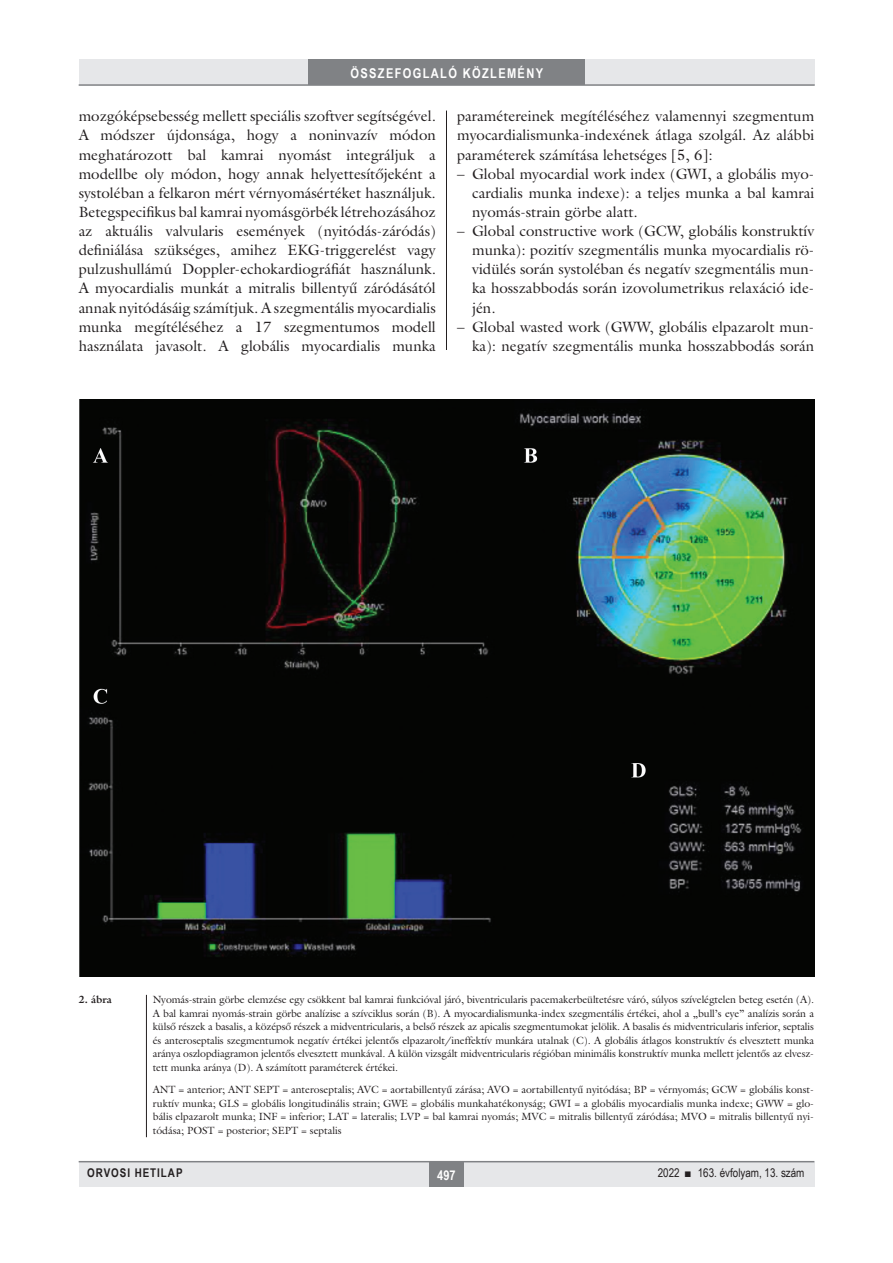
<style>
.page{position:relative;width:893px;height:1263px;background:#fff}
.page>*{position:absolute;margin:0;border:0;box-sizing:border-box;transform-origin:0 0}
.Body_Text{font:15px/19px "Galliard Reg";color:#231f20;text-align:justify}
.Body_tompa{font:15px/19px "Galliard Reg";color:#231f20;text-align:justify}
.rovatcim_jo{font:700 13.5px "Arial Narrow";letter-spacing:.1em;color:#fff}
.oldalszam{font:700 13.5px "Arial Narrow";color:#fff}
.pagina{font:12px "Arial Narrow";color:#231f20}
.pagina-2{font:700 12px "Arial Narrow";letter-spacing:.08em;color:#231f20}
.kepalairas2{font:10.5px/13.5px "Galliard Reg";color:#231f20;text-align:justify}
.kepalairas1{font:700 10.5px "Galliard Reg";color:#231f20}
</style>
<div class="page">
<div style="left:79px;top:1161px;width:735px;height:25px;background:#e6e7e9"></div>
<div style="left:429px;top:1161px;width:34px;height:25px;background:#808285"></div>
<hr style="left:79px;top:1161px;width:735px;height:1px;background:#808285">
<div style="left:79px;top:60px;width:735px;height:25px;background:#e6e7e9"></div>
<div style="left:308px;top:60px;width:277px;height:25px;background:#808285"></div>
<hr style="left:79px;top:84px;width:736px;height:2px;background:#808285">
<hr style="left:446px;top:111px;width:1px;height:1026px;background:#231f20">
<img style="left:79px;top:399px;width:736px;height:577px">
<div style="left:78px;top:995px;width:736px;height:142px;background:#fff"></div>
<hr style="left:146px;top:995px;width:1px;height:142px;background:#231f20">
<p class="rovatcim_jo" style="left:350px;top:63px;width:194px">ÖSSZEFOGLALÓ KÖZLEMÉNY</p>
<p class="Body_Text" style="left:79px;top:107px;width:359px">mozgóképsebesség mellett speciális szoftver segítségével.<br>A módszer újdonsága, hogy a noninvazív módon meghatározott bal kamrai nyomást integráljuk a modellbe oly módon, hogy annak helyettesítőjeként a systoléban a felkaron mért vérnyomásértéket használjuk.<br>Betegspecifikus bal kamrai nyomásgörbék létrehozásához az aktuális valvularis események (nyitódás-záródás) definiálása szükséges, amihez EKG-triggerelést vagy pulzushullámú Doppler-echokardiográfiát használunk.<br>A myocardialis munkát a mitralis billentyű záródásától annak nyitódásáig számítjuk. A szegmentális myocardialis munka megítéléséhez a 17 szegmentumos modell használata javasolt. A globális myocardialis munka</p>
<p class="Body_Text" style="left:457px;top:107px;width:359px">paramétereinek megítéléséhez valamennyi szegmentum myocardialismunka-indexének átlaga szolgál. Az alábbi paraméterek számítása lehetséges [5, 6]:</p>
<p class="Body_tompa" style="left:472px;top:164px;width:344px;text-indent:-15px">– Global myocardial work index (GWI, a globális myo&shy;cardialis munka indexe): a teljes munka a bal kamrai nyomás-strain görbe alatt.</p>
<p class="Body_tompa" style="left:472px;top:221px;width:344px;text-indent:-15px">– Global constructive work (GCW, globális konstruktív munka): pozitív szegmentális munka myocardialis rö&shy;vidülés során systoléban és negatív szegmentális mun&shy;ka hosszabbodás során izovolumetrikus relaxáció ide&shy;jén.</p>
<p class="Body_tompa" style="left:457px;top:317px;width:359px;text-align:right">– Global wasted work (GWW, globális elpazarolt mun&shy;ka): negatív szegmentális munka hosszabbodás során</p>
<p class="kepalairas1" style="left:78px;top:993px;width:35px">2. ábra</p>
<p class="kepalairas2" style="left:153px;top:993px;width:663px">Nyomás-strain görbe elemzése egy csökkent bal kamrai funkcióval járó, biventricularis pacemakerbeültetésre váró, súlyos szívelégtelen beteg esetén (A).<br>A bal kamrai nyomás-strain görbe analízise a szívciklus során (B). A myocardialismunka-index szegmentális értékei, ahol a „bull’s eye” analízis során a külső részek a basalis, a középső részek a midventricularis, a belső részek az apicalis szegmentumokat jelölik. A basalis és midventricularis inferior, septalis és anteroseptalis szegmentumok negatív értékei jelentős elpazarolt/ineffektív munkára utalnak (C). A globális átlagos konstruktív és elvesztett munka aránya oszlopdiagramon jelentős elvesztett munkával. A külön vizsgált midventricularis régióban minimális konstruktív munka mellett jelentős az elvesz&shy;tett munka aránya (D). A számított paraméterek értékei.</p>
<p class="kepalairas2" style="left:153px;top:1083px;width:663px">ANT = anterior; ANT SEPT = anteroseptalis; AVC = aortabillentyű zárása; AVO = aortabillentyű nyitódása; BP = vérnyomás; GCW = globális konst&shy;ruktív munka; GLS = globális longitudinális strain; GWE = globális munkahatékonyság; GWI = a globális myocardialis munka indexe; GWW = glo&shy;bális elpazarolt munka; INF = inferior; LAT = lateralis; LVP = bal kamrai nyomás; MVC = mitralis billentyű záródása; MVO = mitralis billentyű nyi&shy;tódása; POST = posterior; SEPT = septalis</p>
<p class="pagina-2" style="left:87px;top:1164px;width:97px">ORVOSI HETILAP</p>
<p class="oldalszam" style="left:437px;top:1165px;width:20px">497</p>
<p class="pagina" style="left:658px;top:1164px;width:148px">2022 ■ 163. évfolyam, 13. szám</p>
</div>
